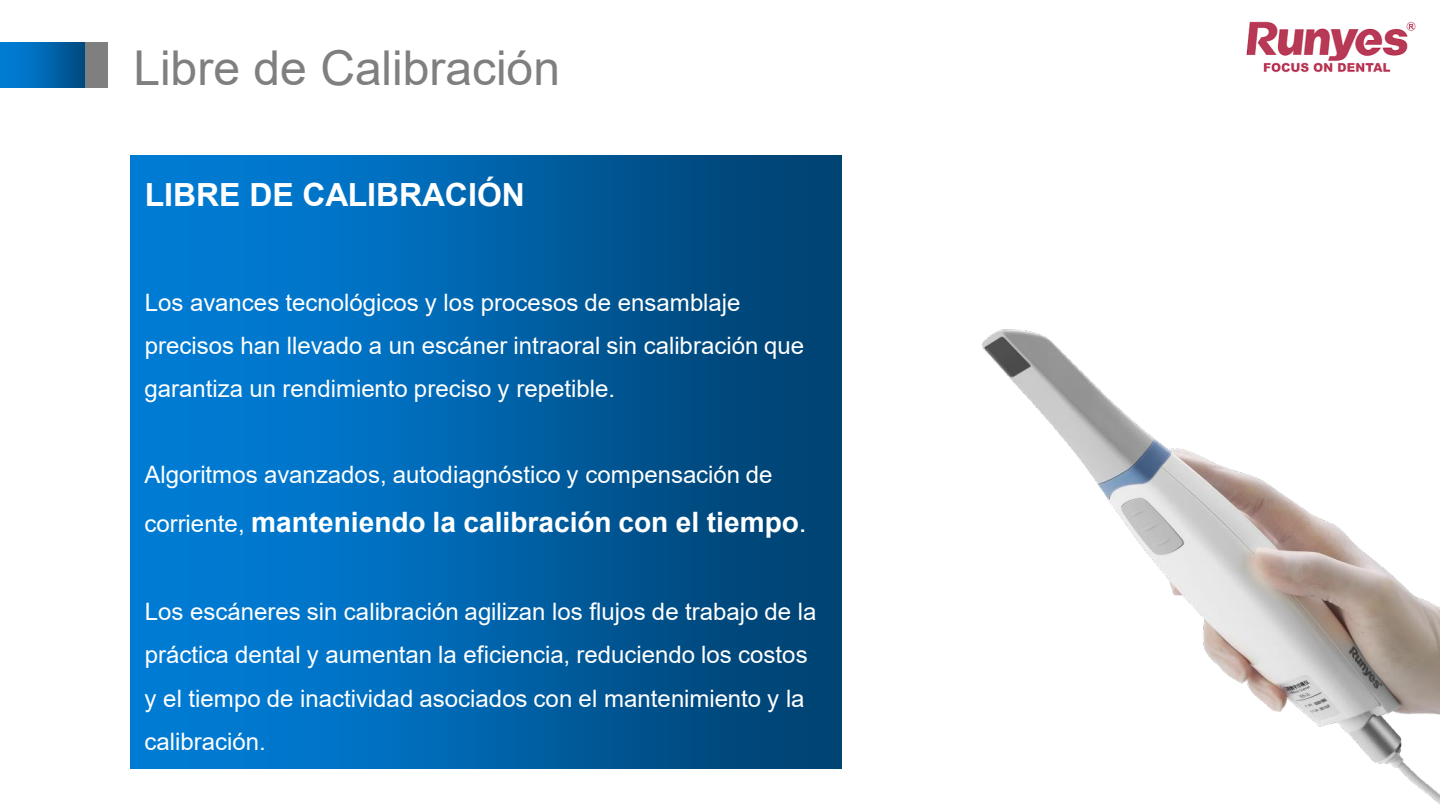
<style>
.page{position:relative;width:1440px;height:810px;background:#fff}
.page>*{position:absolute;margin:0;border:0;box-sizing:border-box;transform-origin:0 0}
.t1{font:48px "Arial";color:#7f7f7f}
.t2{font:700 32px "Arial";color:#fff}
.t3{font:700 28px "Arial";color:#fff}
.t4{font:28px "Microsoft Ya Hei";color:#7f7f7f}
.t5{font:24px/43.2px "Arial";color:#fff}
.s1{font-weight:400;font-size:24px}
.s2{font-weight:400}
</style>
<div class="page">
<img style="left:1246px;top:21px;width:170px;height:52px">
<svg style="left:0;top:42px;width:85px;height:46px"></svg>
<div style="left:85px;top:42px;width:23px;height:46px;background:#7f7f7f"></div>
<img style="left:982px;top:329px;width:458px;height:475px">
<div style="left:130px;top:156px;width:711px;height:612px;background:linear-gradient(to right,#0083e1,#00416f)"></div>
<p class="t4" style="left:146px;top:36px;width:282px">点击添加相关标题文字</p>
<h1 class="t1" style="left:133px;top:35px;width:428px">Libre de Calibración</h1>
<h2 class="t2" style="left:145px;top:172px;width:382px">LIBRE DE CALIBRACIÓN</h2>
<p class="t5" style="left:145px;top:280px;width:661px">Los avances tecnológicos y los procesos de ensamblaje precisos han llevado a un escáner intraoral sin calibración que garantiza un rendimiento preciso y repetible.</p>
<p class="t5" style="left:145px;top:453px;width:630px">Algoritmos avanzados, autodiagnóstico y compensación de</p>
<p class="t3" style="left:144px;top:503px;width:664px"><span class="s1">corriente,</span> manteniendo la calibración con el tiempo<span class="s2">.</span></p>
<p class="t5" style="left:145px;top:590px;width:673px">Los escáneres sin calibración agilizan los flujos de trabajo de la práctica dental y aumentan la eficiencia, reduciendo los costos y el tiempo de inactividad asociados con el mantenimiento y la calibración.</p>
</div>
